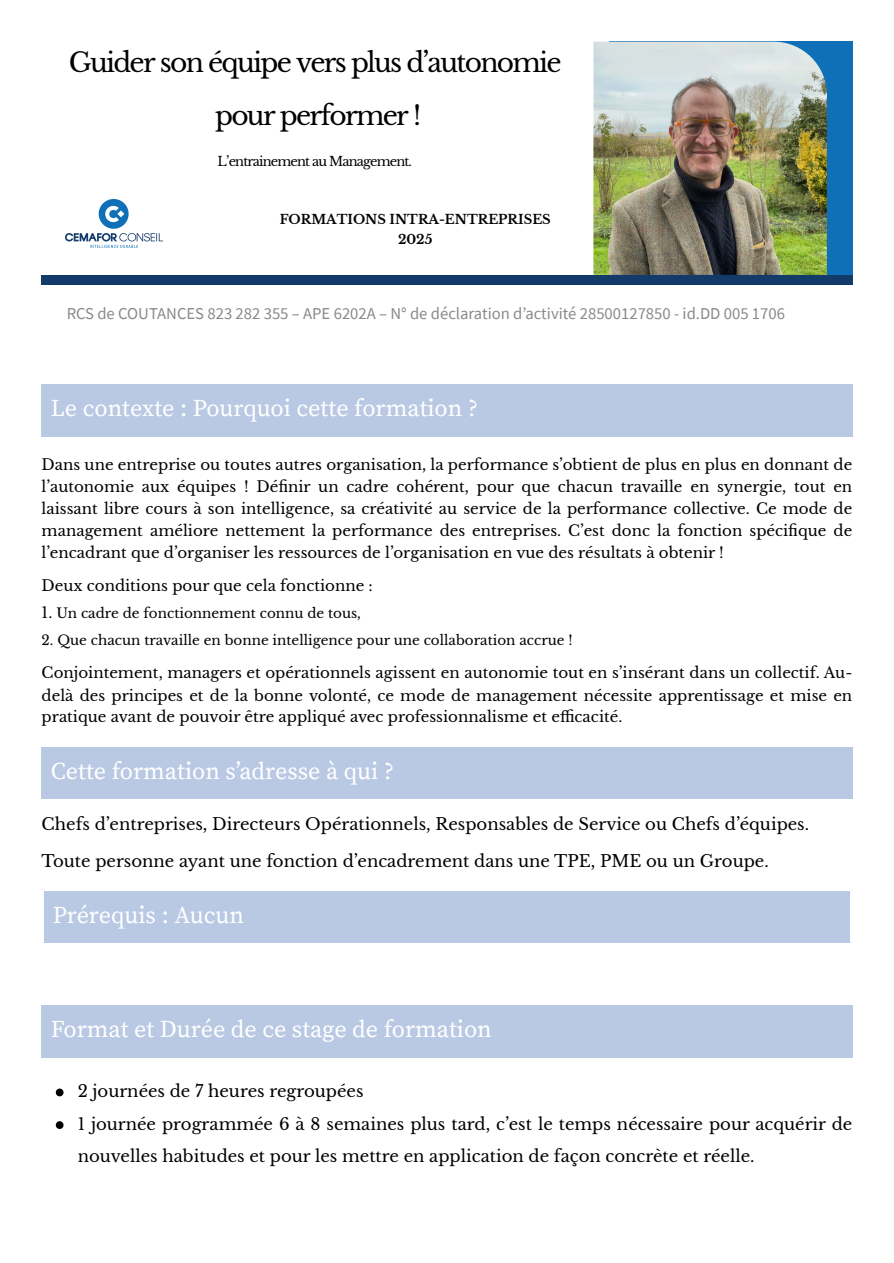
<style>
.page{position:relative;width:894px;height:1263px;background:#fff}
.page>*{position:absolute;margin:0;border:0;box-sizing:border-box;transform-origin:0 0}
.t1{font:26.4px "Libre Baskerville";letter-spacing:-.065em;color:#000}
.t2{font:24px "Source Serif Pro";color:#fff}
.t3{font:16.65px "Source Sans Pro";color:#898989}
.t4{font:16.5px/32.7px "Libre Baskerville";color:#000}
.t5{font:15px/21.9px "Libre Baskerville";color:#000;text-align:justify}
.t6{font:13.5px "Libre Baskerville";color:#000}
.t7{font:700 12.9px/20.7px "Libre Baskerville";color:#000;text-align:center}
.t8{font:12.9px "Libre Baskerville";letter-spacing:-.065em;color:#000}
.s1{font-size:15px}
</style>
<div class="page">
<div style="left:609px;top:42px;width:243px;height:243px;background:#0f6fb7"></div>
<div style="left:42px;top:275px;width:810px;height:10px;background:#133b6a"></div>
<img style="left:593px;top:42px;width:233px;height:233px">
<img style="left:66px;top:199px;width:97px;height:48px">
<div style="left:42px;top:385px;width:810px;height:51px;background:#b9c9e3"></div>
<div style="left:42px;top:747px;width:810px;height:52px;background:#b9c9e3"></div>
<div style="left:42px;top:890px;width:809px;height:53px;background:#b9c9e3"></div>
<hr style="left:44px;top:890px;width:805px;height:1px;background:#fff">
<hr style="left:42px;top:890px;width:2px;height:53px;background:#fff">
<hr style="left:849px;top:890px;width:3px;height:53px;background:#fff">
<div style="left:42px;top:1006px;width:810px;height:52px;background:#b9c9e3"></div>
<svg style="left:56px;top:1089px;width:7px;height:7px"></svg>
<svg style="left:56px;top:1121px;width:7px;height:8px"></svg>
<p class="t1" style="left:69px;top:46px;width:494px">Guider son équipe vers plus d’autonomie</p>
<p class="t1" style="left:215px;top:99px;width:207px">pour performer !</p>
<p class="t8" style="left:217px;top:153px;width:196px">L’entrainement au Management.</p>
<p class="t7" style="left:279px;top:209px;width:272px">FORMATIONS INTRA-ENTREPRISES<br>2025</p>
<p class="t3" style="left:67px;top:303px;width:719px">RCS de COUTANCES 823 282 355 – APE 6202A – N° de déclaration d’activité 28500127850 - id.DD 005 1706</p>
<p class="t2" style="left:51px;top:394px;width:429px">Le contexte : Pourquoi cette formation ?</p>
<p class="t5" style="left:42px;top:454px;width:811px">Dans une entreprise ou toutes autres organisation, la performance s’obtient de plus en plus en donnant de l’autonomie aux équipes ! Définir un cadre cohérent, pour que chacun travaille en synergie, tout en laissant libre cours à son intelligence, sa créativité au service de la performance collective. Ce mode de management améliore nettement la performance des entreprises. C’est donc la fonction spécifique de l’encadrant que d’organiser les ressources de l’organisation en vue des résultats à obtenir !</p>
<p class="t5" style="left:42px;top:574px;width:332px">Deux conditions pour que cela fonctionne :</p>
<p class="t6" style="left:42px;top:605px;width:321px"><span class="s1">1.</span> Un cadre de fonctionnement connu de tous,</p>
<p class="t6" style="left:42px;top:632px;width:532px">2. Que chacun travaille en bonne intelligence pour une collaboration accrue !</p>
<p class="t5" style="left:42px;top:662px;width:811px">Conjointement, managers et opérationnels agissent en autonomie tout en s’insérant dans un collectif. Au&shy;delà des principes et de la bonne volonté, ce mode de management nécessite apprentissage et mise en pratique avant de pouvoir être appliqué avec professionnalisme et efficacité.</p>
<p class="t2" style="left:51px;top:756px;width:345px">Cette formation s’adresse à qui ?</p>
<p class="t4" style="left:42px;top:808px;width:768px">Chefs d’entreprises, Directeurs Opérationnels, Responsables de Service ou Chefs d’équipes.</p>
<p class="t4" style="left:42px;top:845px;width:728px">Toute personne ayant une fonction d’encadrement dans une TPE, PME ou un Groupe.</p>
<p class="t2" style="left:53px;top:900px;width:192px">Prérequis : Aucun</p>
<p class="t2" style="left:51px;top:1015px;width:442px">Format et Durée de ce stage de formation</p>
<p class="t4" style="left:78px;top:1075px;width:287px">2 journées de 7 heures regroupées</p>
<p class="t4" style="left:78px;top:1107px;width:775px">1 journée programmée 6 à 8 semaines plus tard, c’est le temps nécessaire pour acquérir de nouvelles habitudes et pour les mettre en application de façon concrète et réelle.</p>
</div>
